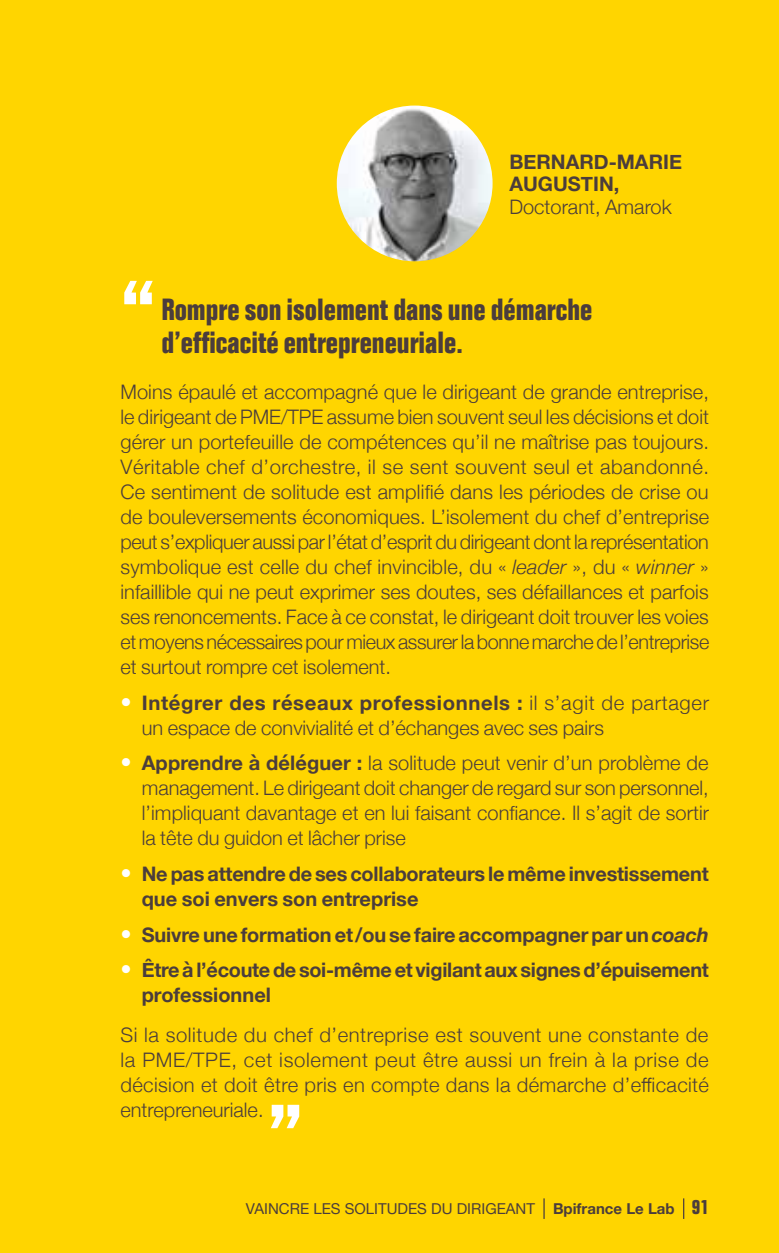
<style>
.page{position:relative;width:779px;height:1253px;background:#ffd500}
.page>*{position:absolute;margin:0;border:0;box-sizing:border-box;transform-origin:0 0}
.t1{font:700 condensed 90px "Folio";color:#fff}
.t2{font:700 condensed 30px/32.5px "Folio";color:#4b3d3c}
.t3{font:300 20px/25px "Helvetica Neue";color:#4b3d3c;text-align:justify}
.t4{font:700 20px/25px "Helvetica Neue";letter-spacing:-.01em;color:#4b3d3c}
.t5{font:15px "Helvetica Neue";color:#4b3d3c}
.s1{font-style:italic}
.s2{font-size:22.5px;color:#fff}
.s3{font-weight:700}
.s4{font-weight:300;font-size:22.5px;color:#fff}
.s5{font-family:"Folio";font-weight:700;font-stretch:condensed;font-size:20px}
</style>
<div class="page">
<hr style="left:543px;top:1198px;width:2px;height:21px;background:#4b3d3c">
<svg style="left:683px;top:1198px;width:1px;height:21px"></svg>
<svg style="left:271px;top:1105px;width:28px;height:23px"></svg>
<img style="left:337px;top:106px;width:155px;height:155px;border-radius:78px">
<p class="t4" style="left:509px;top:151px;width:174px;line-height:22.5px">BERNARD-MARIE<br>AUGUSTIN,</p>
<p class="t3" style="left:509px;top:192px;width:164px">Doctorant, Amarok</p>
<h1 class="t1" style="left:120px;top:264px;width:38px">“</h1>
<h2 class="t2" style="left:161px;top:294px;width:432px">Rompre son isolement dans une démarche d’efficacité entrepreneuriale.</h2>
<p class="t3" style="left:120px;top:378px;width:590px">Moins épaulé et accompagné que le dirigeant de grande entreprise, le dirigeant de PME/TPE assume bien souvent seul les décisions et doit gérer un portefeuille de compétences qu’il ne maîtrise pas toujours.<br>Véritable chef d’orchestre, il se sent souvent seul et abandonné.<br>Ce sentiment de solitude est amplifié dans les périodes de crise ou de bouleversements économiques. L’isolement du chef d’entreprise peut s’expliquer aussi par l’état d’esprit du dirigeant dont la représentation symbolique est celle du chef invincible, du « <span class="s1">leader</span> », du « <span class="s1">winner</span> » infaillible qui ne peut exprimer ses doutes, ses défaillances et parfois ses renoncements. Face à ce constat, le dirigeant doit trouver les voies et moyens nécessaires pour mieux assurer la bonne marche de l’entreprise et surtout rompre cet isolement.</p>
<p class="t3" style="left:142px;top:689px;width:569px;text-indent:-21px"><span class="s2">•</span> <span class="s3">Intégrer des réseaux professionnels :</span> il s’agit de partager un espace de convivialité et d’échanges avec ses pairs</p>
<p class="t3" style="left:142px;top:749px;width:569px;text-indent:-21px"><span class="s2">•</span> <span class="s3">Apprendre à déléguer :</span> la solitude peut venir d’un problème de management. Le dirigeant doit changer de regard sur son personnel, l’impliquant davantage et en lui faisant confiance. Il s’agit de sortir la tête du guidon et lâcher prise</p>
<p class="t4" style="left:142px;top:862px;width:568px;text-indent:-21px"><span class="s4">•</span> Ne pas attendre de ses collaborateurs le même investissement que soi envers son entreprise</p>
<p class="t4" style="left:120px;top:923px;width:590px"><span class="s4">•</span> Suivre une formation et/ou se faire accompagner par un <span class="s1">coach</span></p>
<p class="t4" style="left:142px;top:958px;width:568px;text-indent:-21px"><span class="s4">•</span> Être à l’écoute de soi-même et vigilant aux signes d’épuisement professionnel</p>
<p class="t3" style="left:120px;top:1020px;width:590px">Si la solitude du chef d’entreprise est souvent une constante de la PME/TPE, cet isolement peut être aussi un frein à la prise de décision et doit être pris en compte dans la démarche d’efficacité entrepreneuriale.</p>
<p class="t5" style="left:246px;top:1198px;width:464px">VAINCRE LES SOLITUDES DU DIRIGEANT <span class="s3">Bpifrance Le Lab</span> <span class="s5">91</span></p>
</div>
